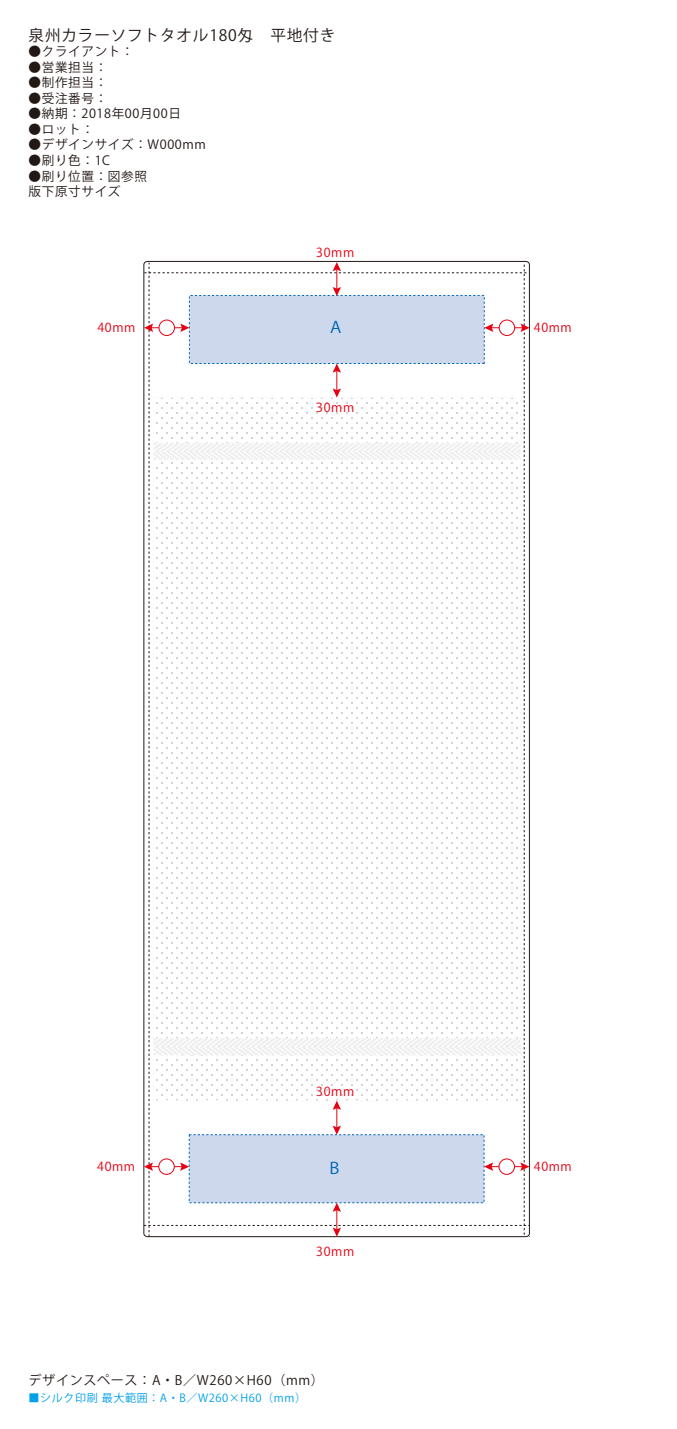
<style>
.page{position:relative;width:677px;height:1429px;background:#fff}
.page>*{position:absolute;margin:0;border:0;box-sizing:border-box;transform-origin:0 0}
.t1{font:16px "Gothic MB101 Pro Regular 90 ms RKSJ H";color:#0068b7;scale:1.08 1}
.t2{font:15.64px "Gothic MB101 Pro Regular 90 ms RKSJ H";letter-spacing:.05em;color:#221815}
.t3{font:13.08px "Gothic MB101 Pro Regular 90 ms RKSJ H";letter-spacing:.05em;color:#221815}
.t4{font:12.6px/15.6px "Gothic MB101 Pro Regular 90 ms RKSJ H";letter-spacing:.05em;color:#221815}
.t5{font:12.4px "Gothic MB101 Pro Regular 90 ms RKSJ H";letter-spacing:.05em;color:#e60012}
.t6{font:11.12px "Gothic MB101 Pro Regular 90 ms RKSJ H";letter-spacing:.05em;color:#00a0e9}
</style>
<div class="page">
<svg style="left:144px;top:262px;width:386px;height:975px"></svg>
<p class="t2" style="left:29px;top:26px;width:308px">泉州カラーソフトタオル180匁　平地付き</p>
<p class="t4" style="left:29px;top:44px;width:107px">●クライアント：</p>
<p class="t4" style="left:29px;top:60px;width:80px">●営業担当：</p>
<p class="t4" style="left:29px;top:75px;width:80px">●制作担当：</p>
<p class="t4" style="left:29px;top:91px;width:80px">●受注番号：</p>
<p class="t4" style="left:29px;top:106px;width:154px">●納期：2018年00月00日</p>
<p class="t4" style="left:29px;top:122px;width:67px">●ロット：</p>
<p class="t4" style="left:29px;top:137px;width:179px">●デザインサイズ：W000mm</p>
<p class="t4" style="left:29px;top:153px;width:83px">●刷り色：1C</p>
<p class="t4" style="left:29px;top:168px;width:120px">●刷り位置：図参照版下原寸サイズ</p>
<p class="t5" style="left:316px;top:245px;width:39px">30mm</p>
<p class="t1" style="left:330px;top:318px;width:12px">A</p>
<p class="t5" style="left:97px;top:320px;width:39px">40mm</p>
<p class="t5" style="left:534px;top:320px;width:39px">40mm</p>
<p class="t5" style="left:316px;top:400px;width:39px">30mm</p>
<p class="t5" style="left:316px;top:1084px;width:39px">30mm</p>
<p class="t5" style="left:97px;top:1159px;width:39px">40mm</p>
<p class="t1" style="left:330px;top:1159px;width:11px">B</p>
<p class="t5" style="left:534px;top:1159px;width:39px">40mm</p>
<p class="t5" style="left:316px;top:1245px;width:39px">30mm</p>
<p class="t3" style="left:29px;top:1373px;width:297px">デザインスペース：A・B／W260×H60（mm）</p>
<p class="t6" style="left:29px;top:1391px;width:279px">■シルク印刷 最大範囲：A・B／W260×H60（mm）</p>
</div>
